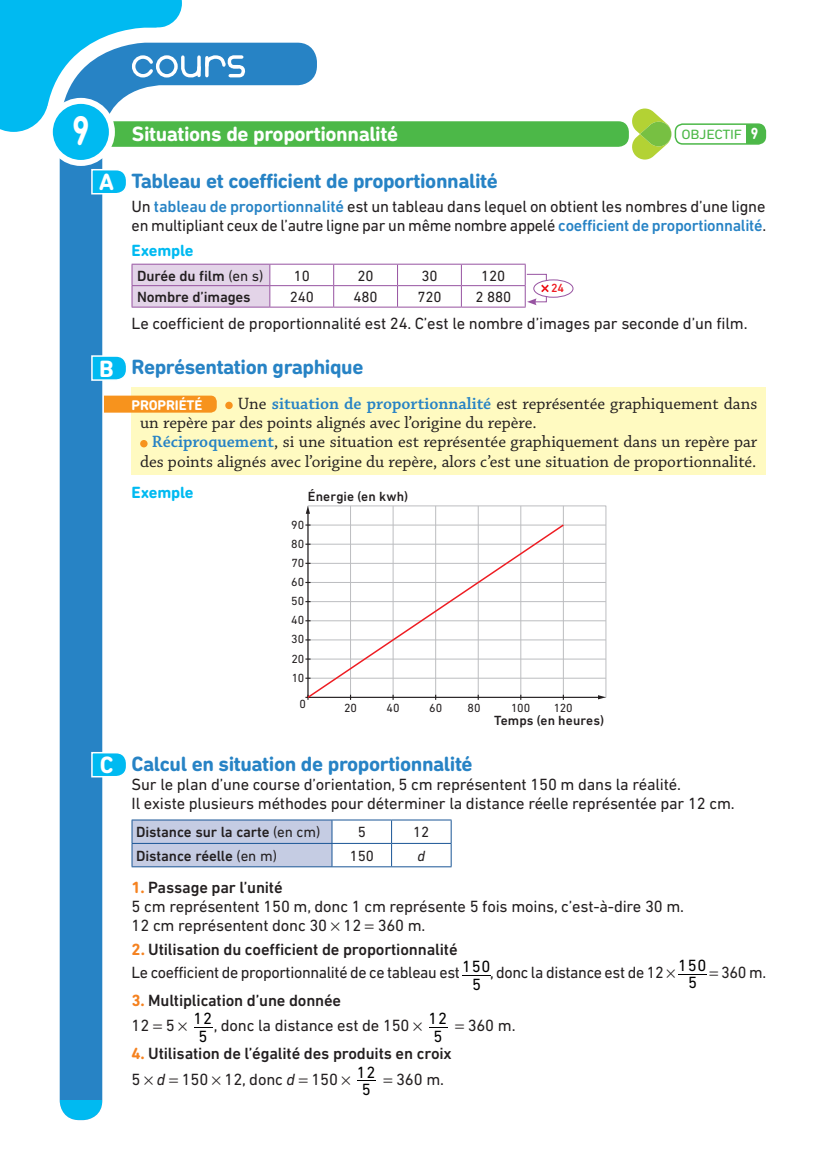
<style>
.page{position:relative;width:830px;height:1149px;background:#fff}
.page>*{position:absolute;margin:0;border:0;box-sizing:border-box;transform-origin:0 0}
.t1{font:700 24px "DIN Next Rounded LT Pro";color:#fff}
.t2{font:700 21px "DIN Next Rounded LT Pro";letter-spacing:-.02em;color:#2783c5}
.t3{font:700 21px "DIN Next Rounded LT Pro";letter-spacing:-.02em;color:#fff}
.t4{font:17.25px/19.2px "Chaparral Pro";color:#231f20}
.t5{font:16.5px/19px "DIN Next LT Pro";letter-spacing:-.01em;color:#231f20}
.t6{font:500 16.5px/25.5px "DIN Next LT Pro";letter-spacing:-.01em;color:#231f20}
.t7{font:700 16.5px "DIN Next Rounded LT Pro";letter-spacing:-.01em;color:#00baf1}
.t8{font:16.5px "DIN Next LT Pro";color:#000001}
.t9{font:500 15px "DIN Next LT Pro";letter-spacing:-.01em;color:#231f20}
.t10{font:15px "DIN Next LT Pro";letter-spacing:-.01em;color:#231f20}
.t11{font:italic 15px "DIN Next LT Pro";color:#231f20}
.t12{font:700 14.25px "DIN Next Rounded LT Pro";letter-spacing:-.01em;color:#fff}
.t13{font:13.65px "DIN Next Rounded LT Pro";letter-spacing:-.02em;color:#4cb848;scale:1.1 1}
.t14{font:500 13.5px "DIN Next LT Pro";letter-spacing:.01em;color:#231f20}
.t15{font:12px "DIN Next LT Pro";letter-spacing:.01em;color:#231f20}
.t16{font:500 12px "DIN Next LT Pro";color:#ee1d23}
.s1{font-size:42px}
.s2{font-weight:700;font-size:16.35px;color:#fff}
.s3{font-weight:500;color:#2783c5}
.s4{font-weight:400}
.s5{font-weight:600;color:#2783c5}
.s6{font-family:"DIN Next Rounded LT Pro";font-weight:700;color:#f58220}
.s7{font-weight:500}
.s8{font-weight:400;font-style:italic}
</style>
<div class="page">
<svg style="left:59px;top:42px;width:280px;height:1079px"></svg>
<svg style="left:0;top:0;width:246px;height:132px"></svg>
<div style="left:132px;top:388px;width:633px;height:87px;background:#fffac1"></div>
<div style="left:225px;top:401px;width:7px;height:8px;background:#f7931d;border-radius:50%"></div>
<div style="left:140px;top:440px;width:7px;height:7px;background:#f7931d;border-radius:50%"></div>
<svg style="left:104px;top:395px;width:113px;height:17px;background:#f79724"></svg>
<hr style="left:308px;top:677px;width:297px;height:1px;background:#bcbdc0">
<hr style="left:308px;top:658px;width:297px;height:1px;background:#bcbdc0">
<hr style="left:308px;top:639px;width:297px;height:1px;background:#bcbdc0">
<hr style="left:308px;top:620px;width:297px;height:1px;background:#bcbdc0">
<hr style="left:308px;top:601px;width:297px;height:1px;background:#bcbdc0">
<hr style="left:308px;top:582px;width:297px;height:1px;background:#bcbdc0">
<hr style="left:308px;top:563px;width:297px;height:1px;background:#bcbdc0">
<hr style="left:308px;top:543px;width:297px;height:1px;background:#bcbdc0">
<hr style="left:308px;top:524px;width:297px;height:1px;background:#bcbdc0">
<hr style="left:562px;top:505px;width:1px;height:192px;background:#bcbdc0">
<hr style="left:520px;top:505px;width:1px;height:192px;background:#bcbdc0">
<hr style="left:477px;top:505px;width:1px;height:192px;background:#bcbdc0">
<hr style="left:435px;top:505px;width:1px;height:192px;background:#bcbdc0">
<hr style="left:392px;top:505px;width:1px;height:192px;background:#bcbdc0">
<hr style="left:350px;top:505px;width:1px;height:192px;background:#bcbdc0">
<hr style="left:307px;top:512px;width:1px;height:185px;background:#231f20">
<svg style="left:305px;top:505px;width:5px;height:8px"></svg>
<hr style="left:307px;top:696px;width:292px;height:1px;background:#231f20">
<svg style="left:597px;top:695px;width:8px;height:4px"></svg>
<svg style="left:306px;top:523px;width:259px;height:176px"></svg>
<hr style="left:332px;top:866px;width:59px;height:1px;background:#1a5696">
<hr style="left:391px;top:866px;width:60px;height:1px;background:#1a5696">
<svg style="left:131px;top:819px;width:320px;height:47px"></svg>
<hr style="left:131px;top:866px;width:201px;height:1px;background:#1a5696">
<svg style="left:194px;top:1026px;width:18px;height:1px"></svg>
<svg style="left:90px;top:168px;width:38px;height:27px"></svg>
<div style="left:533px;top:279px;width:40px;height:18px;border:1px solid #9753a1;border-radius:50%"></div>
<svg style="left:90px;top:354px;width:38px;height:27px"></svg>
<svg style="left:90px;top:751px;width:38px;height:27px"></svg>
<div style="left:86px;top:121px;width:542px;height:26px;background:#4cb848;border-radius:10px"></div>
<svg style="left:632px;top:108px;width:39px;height:51px"></svg>
<div style="left:50px;top:101px;width:62px;height:62px;background:#00baf1;border-radius:50%"></div>
<div style="left:47px;top:98px;width:68px;height:68px;border:6px solid #fff;border-radius:50%"></div>
<div style="left:745px;top:124px;width:20px;height:20px;background:#4cb848"></div>
<div style="left:674px;top:123px;width:91px;height:22px;border:2px solid #4cb848;border-radius:8px"></div>
<svg style="left:331px;top:922px;width:8px;height:8px"></svg>
<svg style="left:678px;top:974px;width:29px;height:1px"></svg>
<svg style="left:153px;top:1024px;width:9px;height:4px"></svg>
<svg style="left:178px;top:1022px;width:9px;height:8px"></svg>
<svg style="left:144px;top:1075px;width:9px;height:8px"></svg>
<svg style="left:169px;top:1077px;width:9px;height:4px"></svg>
<svg style="left:212px;top:1075px;width:9px;height:8px"></svg>
<svg style="left:299px;top:1077px;width:8px;height:4px"></svg>
<svg style="left:131px;top:264px;width:417px;height:43px"></svg>
<p class="t3" style="left:72px;top:122px;width:327px"><span class="s1">9</span> Situations de proportionnalité</p>
<p class="t13" style="left:681px;top:126px;width:71px">OBJECTIF <span class="s2">9</span></p>
<h1 class="t1" style="left:99px;top:168px;width:17px">A</h1>
<h1 class="t1" style="left:99px;top:354px;width:16px">B</h1>
<h1 class="t1" style="left:100px;top:750px;width:15px">C</h1>
<p class="t2" style="left:131px;top:169px;width:368px">Tableau et coefficient de proportionnalité</p>
<p class="t5" style="left:131px;top:196px;width:635px">Un <span class="s3">tableau de proportionnalité</span> est un tableau dans lequel on obtient les nombres d’une ligne en multipliant ceux de l’autre ligne par un même nombre appelé <span class="s3">coefficient de proportionnalité</span>.</p>
<p class="t7" style="left:131px;top:240px;width:63px">Exemple</p>
<p class="t9" style="left:137px;top:267px;width:128px">Durée du film <span class="s4">(en s)</span></p>
<p class="t10" style="left:293px;top:267px;width:18px">10</p>
<p class="t10" style="left:357px;top:267px;width:18px">20</p>
<p class="t10" style="left:421px;top:267px;width:18px">30</p>
<p class="t10" style="left:481px;top:267px;width:26px">120</p>
<p class="t9" style="left:137px;top:288px;width:115px">Nombre d’images</p>
<p class="t10" style="left:289px;top:288px;width:26px">240</p>
<p class="t10" style="left:353px;top:288px;width:26px">480</p>
<p class="t10" style="left:417px;top:288px;width:26px">720</p>
<p class="t10" style="left:475px;top:288px;width:37px">2 880</p>
<p class="t5" style="left:131px;top:314px;width:617px">Le coefficient de proportionnalité est 24. C’est le nombre d’images par seconde d’un film.</p>
<p class="t2" style="left:131px;top:355px;width:233px">Représentation graphique</p>
<p class="t4" style="left:140px;top:394px;width:618px;text-indent:98px">Une <span class="s5">situation de proportionnalité</span> est représentée graphiquement dans un repère par des points alignés avec l’origine du repère.</p>
<p class="t4" style="left:140px;top:433px;width:618px;text-align:right"><span class="s5">Réciproquement</span>, si une situation est représentée graphiquement dans un repère par des points alignés avec l’origine du repère, alors c’est une situation de proportionnalité.</p>
<p class="t16" style="left:551px;top:280px;width:15px">24</p>
<p class="t12" style="left:131px;top:396px;width:72px">PROPRIÉTÉ</p>
<p class="t7" style="left:131px;top:483px;width:63px">Exemple</p>
<p class="t14" style="left:308px;top:488px;width:101px">Énergie (en kwh)</p>
<p class="t15" style="left:291px;top:517px;width:15px">90</p>
<p class="t15" style="left:291px;top:536px;width:15px">80</p>
<p class="t15" style="left:291px;top:555px;width:14px">70</p>
<p class="t15" style="left:291px;top:575px;width:15px">60</p>
<p class="t15" style="left:291px;top:594px;width:15px">50</p>
<p class="t15" style="left:291px;top:613px;width:15px">40</p>
<p class="t15" style="left:291px;top:632px;width:15px">30</p>
<p class="t15" style="left:291px;top:651px;width:15px">20</p>
<p class="t15" style="left:292px;top:670px;width:14px">10</p>
<p class="t15" style="left:299px;top:696px;width:8px">0</p>
<p class="t15" style="left:344px;top:700px;width:15px">20</p>
<p class="t15" style="left:386px;top:700px;width:15px">40</p>
<p class="t15" style="left:429px;top:700px;width:15px">60</p>
<p class="t15" style="left:467px;top:700px;width:15px">80</p>
<p class="t15" style="left:511px;top:700px;width:21px">100</p>
<p class="t15" style="left:553px;top:700px;width:20px">120</p>
<p class="t14" style="left:494px;top:712px;width:111px">Temps (en heures)</p>
<p class="t2" style="left:131px;top:751px;width:342px">Calcul en situation de proportionnalité</p>
<p class="t5" style="left:131px;top:774px;width:604px">Sur le plan d’une course d’orientation, 5 cm représentent 150 m dans la réalité.<br>Il existe plusieurs méthodes pour déterminer la distance réelle représentée par 12 cm.</p>
<p class="t9" style="left:136px;top:823px;width:185px">Distance sur la carte <span class="s4">(en cm)</span></p>
<p class="t10" style="left:357px;top:823px;width:10px">5</p>
<p class="t10" style="left:413px;top:823px;width:18px">12</p>
<p class="t9" style="left:136px;top:846px;width:142px">Distance réelle <span class="s4">(en m)</span></p>
<p class="t10" style="left:349px;top:846px;width:26px">150</p>
<p class="t11" style="left:417px;top:846px;width:9px">d</p>
<p class="t5" style="left:131px;top:877px;width:553px"><span class="s6">1.</span> <span class="s7">Passage par l’unité<br></span>5 cm représentent 150 m, donc 1 cm représente 5 fois moins, c’est-à-dire 30 m.<br>12 cm représentent donc 30 12 360 m.</p>
<p class="t5" style="left:131px;top:936px;width:576px;line-height:23.4px"><span class="s6">2.</span> <span class="s7">Utilisation du coefficient de proportionnalité<br></span>Le coefficient de proportionnalité de ce tableau est <sup>150</sup>, donc la distance est de 12 <sup>150</sup></p>
<p class="t8" style="left:472px;top:974px;width:10px">5</p>
<p class="t8" style="left:687px;top:973px;width:10px">5</p>
<p class="t5" style="left:720px;top:962px;width:47px">360 m.</p>
<p class="t5" style="left:131px;top:986px;width:317px;line-height:25.5px"><span class="s6">3.</span> <span class="s7">Multiplication d’une donnée<br></span>12 5 <sup>12</sup>, donc la distance est de 150 <sup>12</sup></p>
<p class="t8" style="left:198px;top:1026px;width:10px">5</p>
<p class="t8" style="left:433px;top:1026px;width:10px">5</p>
<p class="t6" style="left:132px;top:1040px;width:321px"><span class="s6">4.</span> Utilisation de l’égalité des produits en croix<br><span class="s4">5</span> <span class="s8">d</span> <span class="s4">150 12, donc</span> <span class="s8">d</span> <span class="s4">150</span> <sup>12</sup></p>
<p class="t8" style="left:362px;top:1079px;width:10px">5</p>
<p class="t5" style="left:396px;top:1068px;width:49px">360 m.</p>
<p class="t5" style="left:467px;top:1015px;width:49px">360 m.</p>
</div>
